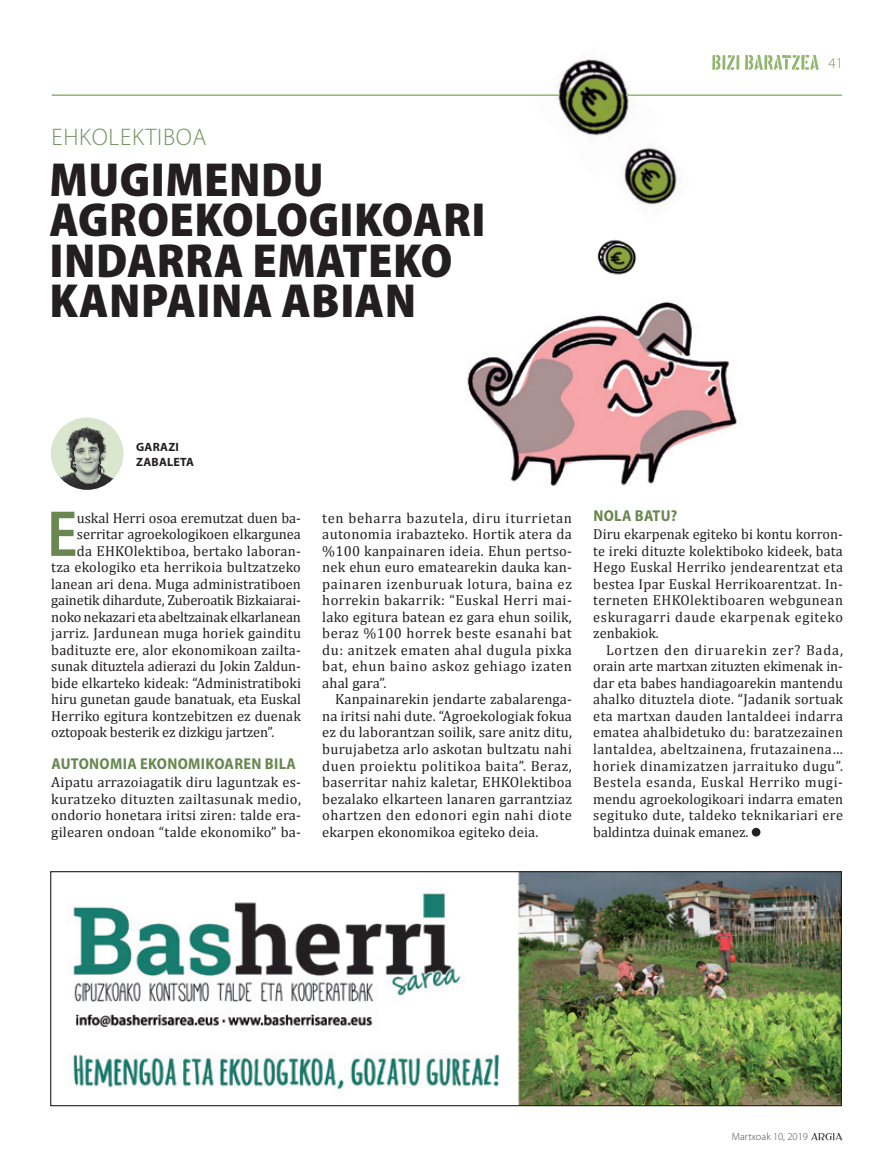
<style>
.page{position:relative;width:893px;height:1170px;background:#fff}
.page>*{position:absolute;margin:0;border:0;box-sizing:border-box;transform-origin:0 0}
.t1{font:600 semi-condensed 65.55px "Myriad Pro";color:#698750}
.t2{font:900 semi-condensed 48px/40.5px "Myriad Pro";letter-spacing:.01em;color:#231f20}
.t3{font:300 24px "Myriad Pro";letter-spacing:.03em;color:#75915e}
.t4{font:700 semi-condensed 15.75px "Myriad Pro";color:#698750}
.t5{font:300 15px "Myriad Pro";color:#7c9565}
.t6{font:14.55px/16.5px "Cambria";letter-spacing:.005em;color:#231f20;text-align:justify}
.t7{font:700 12px/15px "Myriad Pro";letter-spacing:.02em;color:#231f20}
.t8{font:300 10.5px "Myriad Pro";color:#4b4c4d}
</style>
<div class="page">
<svg style="left:811px;top:1133px;width:31px;height:7px"></svg>
<img style="left:467px;top:301px;width:270px;height:185px">
<img style="left:597px;top:239px;width:40px;height:36px">
<img style="left:624px;top:152px;width:53px;height:53px">
<img style="left:558px;top:58px;width:105px;height:121px">
<div style="left:51px;top:417px;width:72px;height:73px;background:#d9e4cd;border-radius:50%"></div>
<img style="left:51px;top:425px;width:72px;height:65px">
<svg style="left:712px;top:55px;width:107px;height:15px"></svg>
<hr style="left:52px;top:94px;width:507px;height:2px;background:#91b66e">
<hr style="left:626px;top:94px;width:216px;height:2px;background:#91b66e">
<div style="left:752px;top:827px;width:8px;height:9px;background:#231f20;border-radius:50%"></div>
<img style="left:73px;top:873px;width:767px;height:231px">
<div style="left:50px;top:871px;width:792px;height:235px;border:1px solid #231f20"></div>
<h3 class="t3" style="left:52px;top:122px;width:156px">Ehkolektiboa</h3>
<h2 class="t2" style="left:50px;top:157px;width:437px">MUGIMENDU<br>AGROEKOLOGIKOARI<br>INDARRA EMATEKO<br>KANPAINA ABIAN</h2>
<p class="t5" style="left:828px;top:54px;width:16px">41</p>
<p class="t7" style="left:136px;top:438px;width:58px">GARAZI<br>ZABALETA</p>
<h1 class="t1" style="left:47px;top:492px;width:32px">E</h1>
<p class="t6" style="left:77px;top:509px;width:225px">uskal Herri osoa eremutzat duen ba-</p>
<p class="t6" style="left:77px;top:526px;width:226px">serritar agroekologikoen elkargunea</p>
<p class="t6" style="left:77px;top:542px;width:226px">da EHKOlektiboa, bertako laboran-</p>
<p class="t6" style="left:51px;top:559px;width:251px">tza ekologiko eta herrikoia bultzatzeko</p>
<p class="t6" style="left:51px;top:575px;width:251px">lanean ari dena. Muga administratiboen</p>
<p class="t6" style="left:51px;top:592px;width:251px">gainetik dihardute, Zuberoatik Bizkaiarai-</p>
<p class="t6" style="left:51px;top:608px;width:251px">noko nekazari eta abeltzainak elkarlanean</p>
<p class="t6" style="left:51px;top:625px;width:251px">jarriz. Jardunean muga horiek gainditu</p>
<p class="t6" style="left:51px;top:641px;width:251px">badituzte ere, alor ekonomikoan zailta-</p>
<p class="t6" style="left:51px;top:658px;width:251px">sunak dituztela adierazi du Jokin Zaldun-</p>
<p class="t6" style="left:51px;top:674px;width:251px">bide elkarteko kideak: “Administratiboki</p>
<p class="t6" style="left:51px;top:691px;width:251px">hiru gunetan gaude banatuak, eta Euskal</p>
<p class="t6" style="left:51px;top:707px;width:251px">Herriko egitura kontzebitzen ez duenak</p>
<p class="t6" style="left:51px;top:724px;width:224px">oztopoak besterik ez dizkigu jartzen”.</p>
<p class="t4" style="left:51px;top:753px;width:11px">AUTONOMIA</p>
<p class="t4" style="left:140px;top:753px;width:11px">EKONOMIKOAREN</p>
<p class="t4" style="left:265px;top:753px;width:9px">BILA</p>
<p class="t6" style="left:51px;top:773px;width:251px">Aipatu arrazoiagatik diru laguntzak es&shy;kuratzeko dituzten zailtasunak medio, ondorio honetara iritsi ziren: talde era&shy;gilearen ondoan “talde ekonomiko” ba-</p>
<p class="t6" style="left:322px;top:509px;width:251px">ten beharra bazutela, diru iturrietan autonomia irabazteko. Hortik atera da %100 kanpainaren ideia. Ehun pertso&shy;nek ehun euro ematearekin dauka kan&shy;painaren izenburuak lotura, baina ez horrekin bakarrik: “Euskal Herri mai&shy;lako egitura batean ez gara ehun soilik, beraz %100 horrek beste esanahi bat du: anitzek ematen ahal dugula pixka bat, ehun baino askoz gehiago izaten ahal gara”.</p>
<p class="t6" style="left:322px;top:691px;width:251px;text-indent:13px">Kanpainarekin jendarte zabalarenga&shy;na iritsi nahi dute. “Agroekologiak fokua ez du laborantzan soilik, sare anitz ditu, burujabetza arlo askotan bultzatu nahi duen proiektu politikoa baita”. Beraz, baserritar nahiz kaletar, EHKOlektiboa bezalako elkarteen lanaren garrantziaz ohartzen den edonori egin nahi diote ekarpen ekonomikoa egiteko deia.</p>
<p class="t4" style="left:593px;top:506px;width:11px">NOLA</p>
<p class="t4" style="left:635px;top:506px;width:10px">BATU</p>
<p class="t4" style="left:671px;top:506px;width:8px">?</p>
<p class="t6" style="left:593px;top:526px;width:251px">Diru ekarpenak egiteko bi kontu korron&shy;te ireki dituzte kolektiboko kideek, bata Hego Euskal Herriko jendearentzat eta bestea Ipar Euskal Herrikoarentzat. In&shy;terneten EHKOlektiboaren webgunean eskuragarri daude ekarpenak egiteko zenbakiok.</p>
<p class="t6" style="left:593px;top:641px;width:251px;text-indent:13px">Lortzen den diruarekin zer? Bada, orain arte martxan zituzten ekimenak in&shy;dar eta babes handiagoarekin mantendu ahalko dituztela diote. “Jadanik sortuak eta martxan dauden lantaldeei indarra ematea ahalbidetuko du: baratzezainen lantaldea, abeltzainena, frutazainena… horiek dinamizatzen jarraituko dugu”.<br>Bestela esanda, Euskal Herriko mugi&shy;mendu agroekologikoari indarra ematen segituko dute, taldeko teknikariari ere baldintza duinak emanez.</p>
<p class="t8" style="left:732px;top:1130px;width:77px">Martxoak 10, 2019</p>
</div>
